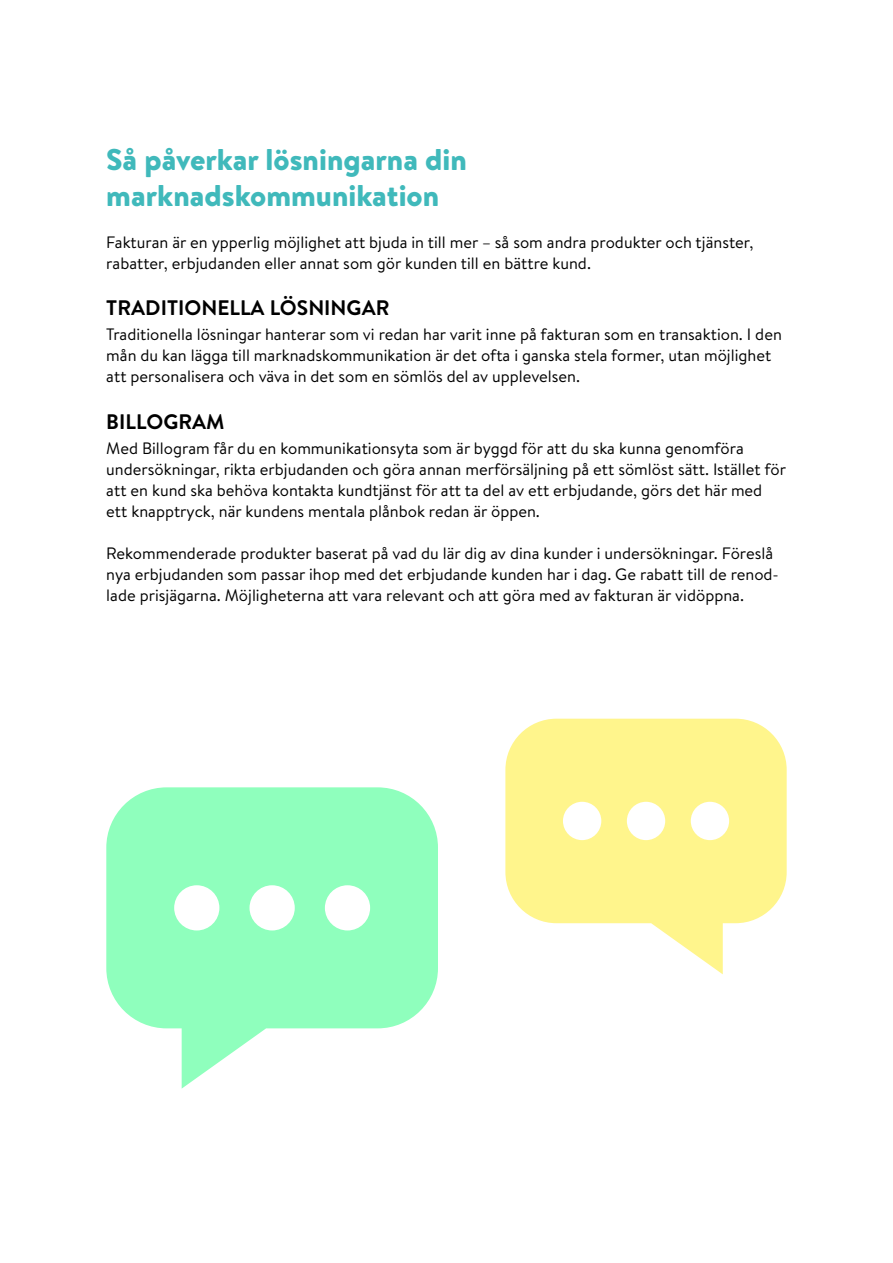
<style>
.page{position:relative;width:893px;height:1263px;background:#fff}
.page>*{position:absolute;margin:0;border:0;box-sizing:border-box;transform-origin:0 0}
.t1{font:900 30px/36px "Brandon Text";color:#40b9bb}
.t2{font:700 21px "Brandon Text";color:#000}
.t3{font:16.5px/21px "Brandon Text";color:#000}
</style>
<div class="page">
<svg style="left:106px;top:787px;width:332px;height:302px;fill:#8fffbd"></svg>
<svg style="left:505px;top:719px;width:282px;height:255px;fill:#fff58c"></svg>
<h1 class="t1" style="left:106px;top:141px;width:362px">Så påverkar lösningarna din marknadskommunikation</h1>
<p class="t3" style="left:106px;top:231px;width:649px">Fakturan är en ypperlig möjlighet att bjuda in till mer – så som andra produkter och tjänster, rabatter, erbjudanden eller annat som gör kunden till en bättre kund.</p>
<p class="t2" style="left:106px;top:293px;width:285px">TRADITIONELLA LÖSNINGAR</p>
<p class="t3" style="left:106px;top:324px;width:677px">Traditionella lösningar hanterar som vi redan har varit inne på fakturan som en transaktion. I den mån du kan lägga till marknadskommunikation är det ofta i ganska stela former, utan möjlighet att personalisera och väva in det som en sömlös del av upplevelsen.</p>
<p class="t2" style="left:106px;top:407px;width:120px">BILLOGRAM</p>
<p class="t3" style="left:106px;top:437px;width:681px">Med Billogram får du en kommunikationsyta som är byggd för att du ska kunna genomföra undersökningar, rikta erbjudanden och göra annan merförsäljning på ett sömlöst sätt. Istället för att en kund ska behöva kontakta kundtjänst för att ta del av ett erbjudande, görs det här med ett knapptryck, när kundens mentala plånbok redan är öppen.</p>
<p class="t3" style="left:106px;top:542px;width:674px">Rekommenderade produkter baserat på vad du lär dig av dina kunder i undersökningar. Föreslå nya erbjudanden som passar ihop med det erbjudande kunden har i dag. Ge rabatt till de renod&shy;lade prisjägarna. Möjligheterna att vara relevant och att göra med av fakturan är vidöppna.</p>
</div>
